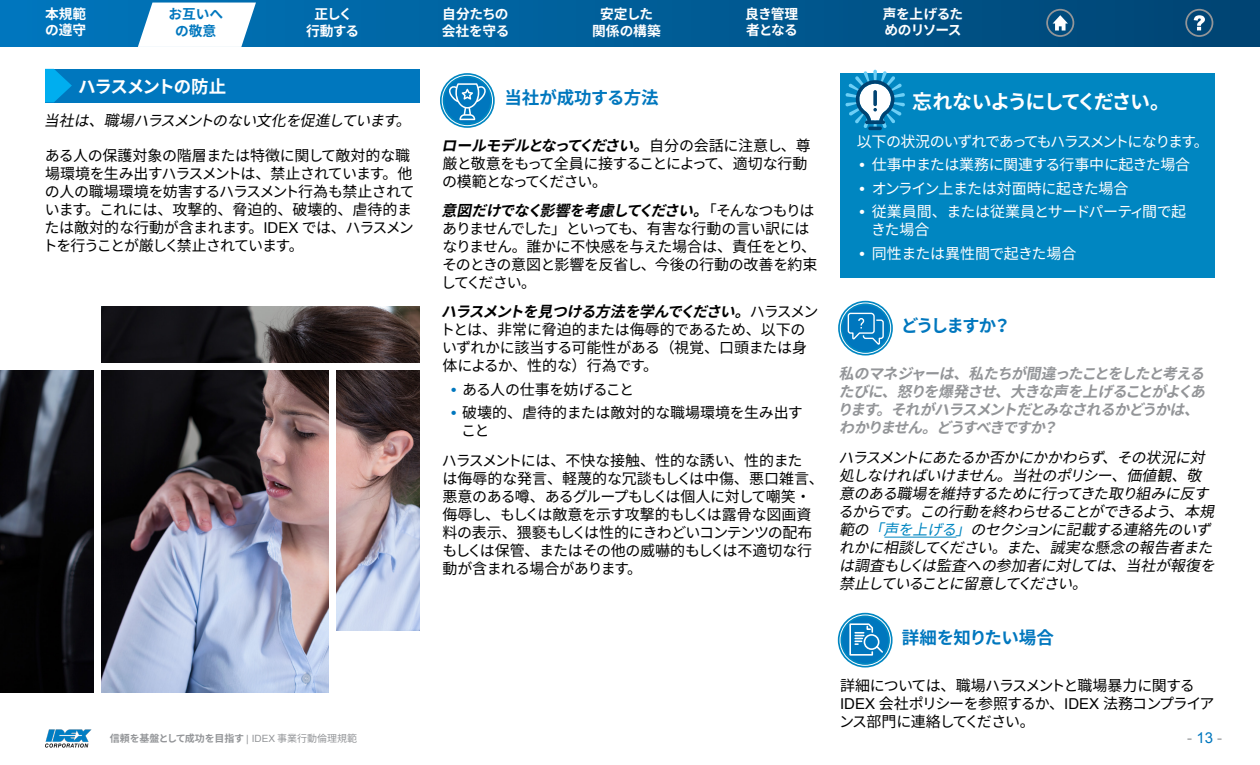
<style>
.page{position:relative;width:1260px;height:765px;background:#fff}
.page>*{position:absolute;margin:0;border:0;box-sizing:border-box;transform-origin:0 0}
.t1{font:700 20px "Source Han Sans JP";letter-spacing:-.095em;color:#fff}
.t2{font:700 17.5px "Source Han Sans JP";letter-spacing:-.03em;color:#0077be}
.t3{font:700 17.5px "Source Han Sans JP";letter-spacing:-.075em;color:#fff}
.t4{font:700 17.5px "Source Han Sans JP";letter-spacing:-.005em;color:#0077be}
.t5{font:15px/18px "Source Han Sans JP";letter-spacing:-.03em;color:#000}
.t6{font:italic 15px/18px "Source Han Sans JP";color:#000}
.t7{font:italic 700 15px/18px "Source Han Sans JP";color:#939598}
.t8{font:15px/18px "Source Han Sans JP";letter-spacing:-.04em;color:#fff}
.t9{font:15px/18px "Source Han Sans JP";letter-spacing:-.06em;color:#000}
.t10{font:15px/18px "Source Han Sans JP";letter-spacing:-.07em;color:#000}
.t11{font:15px/18px "Source Han Sans JP";color:#000}
.t12{font:15px "Source Han Sans JP";letter-spacing:-.1em;color:#fff}
.t13{font:15px "Source Han Sans JP";letter-spacing:-.02em;color:#fff}
.t14{font:15px "Source Han Sans JP";letter-spacing:-.055em;color:#000}
.t15{font:15px "Arial";color:#939598}
.t16{font:700 13.75px/16.5px "Source Han Sans JP";letter-spacing:-.03em;color:#fff}
.t17{font:700 13.75px/16.5px "Source Han Sans JP";letter-spacing:-.065em;color:#fff}
.t18{font:700 13.75px/16.5px "Source Han Sans JP";color:#fff;text-align:center}
.t19{font:700 13.75px/16.5px "Source Han Sans JP";letter-spacing:-.06em;color:#fff}
.t20{font:700 13.75px/16.5px "Source Han Sans JP";letter-spacing:-.01em;color:#0077be;text-align:center}
.t21{font:700 10px "Source Han Sans JP";letter-spacing:-.03em;color:#939598}
.s1{font-family:"Arial"}
.s2{font-weight:700;font-style:italic}
.s3{font-family:"Arial";font-weight:700;color:#0077be}
.s4{font-family:"Arial";font-weight:700}
.s5{color:#0086c1}
.s6{font-family:"Arial";font-weight:400}
.s7{font-weight:400}
.s8{color:#0077be}
</style>
<div class="page">
<svg style="left:0;top:0;width:1260px;height:46px;background:#005c96"></svg>
<img style="left:45px;top:729px;width:47px;height:19px">
<svg style="left:138px;top:3px;width:118px;height:44px"></svg>
<svg style="left:1046px;top:9px;width:28px;height:28px"></svg>
<svg style="left:1185px;top:9px;width:28px;height:28px"></svg>
<div style="left:840px;top:73px;width:375px;height:205px;background:#0086c1"></div>
<div style="left:45px;top:69px;width:375px;height:33px;background:#0077be"></div>
<svg style="left:442px;top:75px;width:50px;height:51px"></svg>
<div style="left:440px;top:73px;width:55px;height:55px;border:4px solid #0086c1;border-radius:50%"></div>
<svg style="left:448px;top:83px;width:39px;height:37px"></svg>
<div style="left:442px;top:75px;width:51px;height:51px;border:1px solid #fff;border-radius:50%"></div>
<hr style="left:884px;top:537px;width:72px;height:1px;background:#0086c1">
<svg style="left:840px;top:303px;width:51px;height:50px"></svg>
<div style="left:838px;top:301px;width:55px;height:55px;border:4px solid #0086c1;border-radius:50%"></div>
<div style="left:840px;top:303px;width:51px;height:51px;border:1px solid #fff;border-radius:50%"></div>
<svg style="left:847px;top:312px;width:38px;height:34px"></svg>
<svg style="left:840px;top:615px;width:50px;height:50px"></svg>
<div style="left:838px;top:613px;width:55px;height:55px;border:4px solid #0086c1;border-radius:50%"></div>
<div style="left:840px;top:615px;width:51px;height:51px;border:1px solid #fff;border-radius:50%"></div>
<svg style="left:849px;top:623px;width:36px;height:33px"></svg>
<svg style="left:845px;top:70px;width:60px;height:60px"></svg>
<img style="left:0;top:306px;width:420px;height:387px">
<div style="left:94px;top:303px;width:6px;height:396px;background:#fff"></div>
<div style="left:330px;top:366px;width:6px;height:333px;background:#fff"></div>
<div style="left:0;top:363px;width:429px;height:6px;background:#fff"></div>
<div style="left:0;top:304px;width:97px;height:62px;background:#fff"></div>
<div style="left:334px;top:631px;width:93px;height:68px;background:#fff"></div>
<svg style="left:45px;top:69px;width:27px;height:33px"></svg>
<p class="t16" style="left:45px;top:6px;width:43px">本規範の遵守</p>
<p class="t20" style="left:169px;top:6px;width:56px">お互いへの敬意</p>
<p class="t16" style="left:442px;top:6px;width:69px">自分たちの会社を守る</p>
<p class="t18" style="left:592px;top:6px;width:70px">安定した関係の構築</p>
<p class="t19" style="left:745px;top:6px;width:55px">良き管理者となる</p>
<p class="t16" style="left:306px;top:6px;width:55px;text-align:center">正しく行動する</p>
<p class="t17" style="left:883px;top:6px;width:82px">声を上げるためのリソース</p>
<p class="t3" style="left:78px;top:77px;width:149px">ハラスメントの防止</p>
<p class="t6" style="left:44px;top:112px;width:376px">当社は、職場ハラスメントのない文化を促進しています。</p>
<p class="t5" style="left:43px;top:147px;width:374px">ある人の保護対象の階層または特徴に関して敵対的な職場環境を生み出すハラスメントは、禁止されています。他の人の職場環境を妨害するハラスメント行為も禁止されています。これには、攻撃的、脅迫的、破壊的、虐待的または敵対的な行動が含まれます。<span class="s1">IDEX</span> では、ハラスメントを行うことが厳しく禁止されています。</p>
<p class="t4" style="left:504px;top:87px;width:156px">当社が成功する方法</p>
<p class="t10" style="left:442px;top:137px;width:371px"><span class="s2">ロールモデルとなってください。</span>自分の会話に注意し、尊厳と敬意をもって全員に接することによって、適切な行動の模範となってください。</p>
<p class="t5" style="left:441px;top:202px;width:378px"><span class="s2">意図だけでなく影響を考慮してください。</span>「そんなつもりはありませんでした」といっても、有害な行動の言い訳にはなりません。誰かに不快感を与えた場合は、責任をとり、そのときの意図と影響を反省し、今後の行動の改善を約束してください。</p>
<p class="t5" style="left:440px;top:303px;width:380px"><span class="s2">ハラスメントを見つける方法を学んでください。</span>ハラスメントとは、非常に脅迫的または侮辱的であるため、以下のいずれかに該当する可能性がある（視覚、口頭または身体によるか、性的な）行為です。</p>
<p class="t14" style="left:451px;top:381px;width:185px"><span class="s3">•</span> ある人の仕事を妨げること</p>
<p class="t11" style="left:461px;top:404px;width:343px;text-indent:-10px"><span class="s3">•</span> 破壊的、虐待的または敵対的な職場環境を生み出すこと</p>
<p class="t5" style="left:442px;top:452px;width:384px">ハラスメントには、不快な接触、性的な誘い、性的また<br>は侮辱的な発言、軽蔑的な冗談もしくは中傷、悪口雑言、悪意のある噂、あるグループもしくは個人に対して嘲笑・侮辱し、もしくは敵意を示す攻撃的もしくは露骨な図画資料の表示、猥褻もしくは性的にきわどいコンテンツの配布もしくは保管、またはその他の威嚇的もしくは不適切な行動が含まれる場合があります。</p>
<h1 class="t1" style="left:912px;top:90px;width:260px">忘れないようにしてください。</h1>
<p class="t12" style="left:857px;top:133px;width:353px">以下の状況のいずれであってもハラスメントになります。</p>
<p class="t8" style="left:859px;top:156px;width:332px"><span class="s4">•</span> 仕事中または業務に関連する行事中に起きた場合</p>
<p class="t8" style="left:859px;top:180px;width:271px"><span class="s4">•</span> オンライン上または対面時に起きた場合</p>
<p class="t8" style="left:871px;top:203px;width:316px;text-indent:-12px"><span class="s4">•</span> 従業員間、または従業員とサードパーティ間で起きた場合</p>
<p class="t13" style="left:859px;top:245px;width:218px"><span class="s4">•</span> 同性または異性間で起きた場合</p>
<p class="t2" style="left:901px;top:316px;width:111px">どうしますか？</p>
<p class="t7" style="left:838px;top:365px;width:377px">私のマネジャーは、私たちが間違ったことをしたと考えるたびに、怒りを爆発させ、大きな声を上げることがよくあります。それがハラスメントだとみなされるかどうかは、わかりません。どうすべきですか？</p>
<p class="t6" style="left:838px;top:448px;width:386px">ハラスメントにあたるか否かにかかわらず、その状況に対処しなければいけません。当社のポリシー、価値観、敬意のある職場を維持するために行ってきた取り組みに反するからです。この行動を終わらせることができるよう、本規範の<span class="s5">「声を上げる」</span>のセクションに記載する連絡先のいずれかに相談してください。また、誠実な懸念の報告者または調査もしくは監査への参加者に対しては、当社が報復を禁止していることに留意してください。</p>
<p class="t2" style="left:902px;top:627px;width:154px">詳細を知りたい場合</p>
<p class="t9" style="left:839px;top:676px;width:377px">詳細については、職場ハラスメントと職場暴力に関する<br><span class="s1">IDEX</span> 会社ポリシーを参照するか、<span class="s1">IDEX</span> 法務コンプライアンス部門に連絡してください。</p>
<p class="t21" style="left:110px;top:733px;width:249px">信頼を基盤として成功を目指す <span class="s6">| IDEX</span> <span class="s7">事業行動倫理規範</span></p>
<p class="t15" style="left:1187px;top:728px;width:37px">- <span class="s8">13</span> -</p>
</div>
